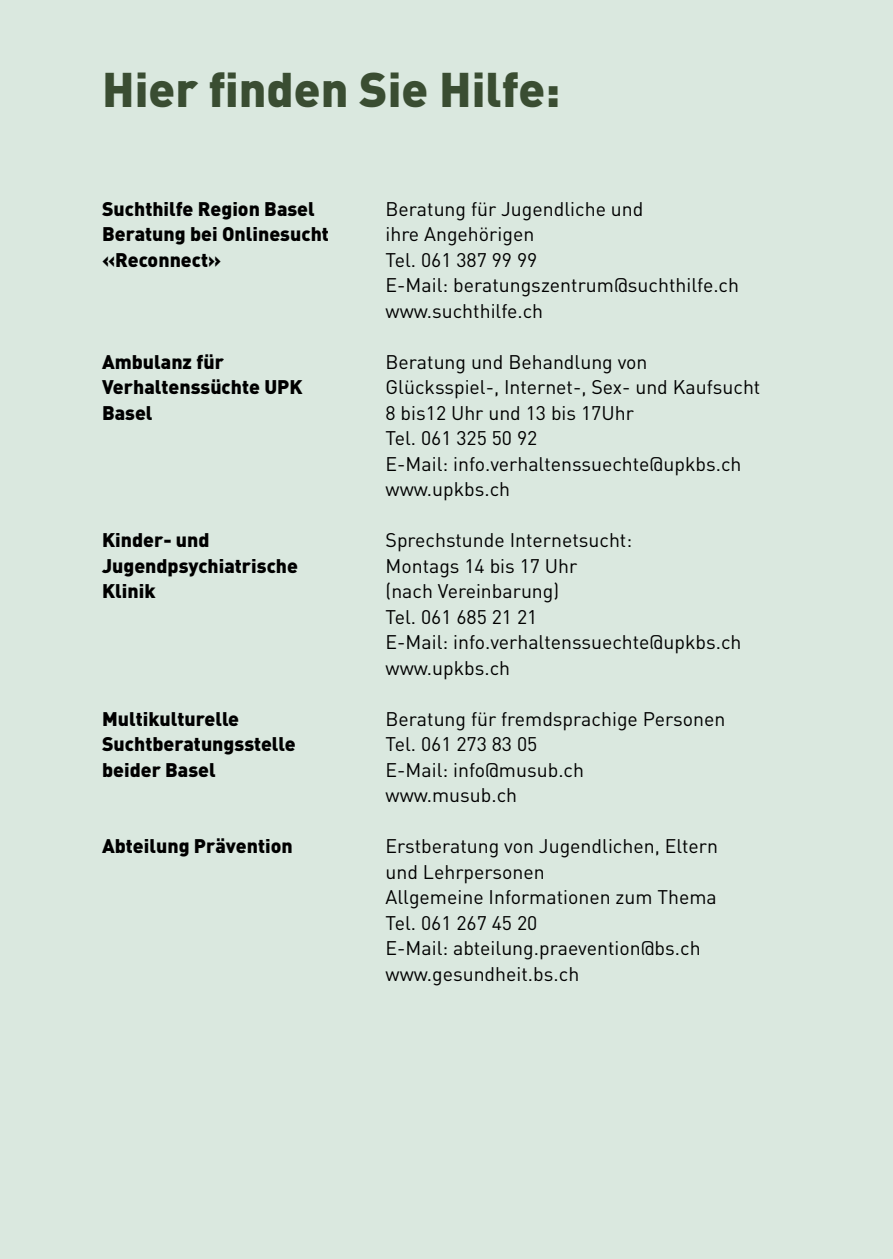
<style>
.page{position:relative;width:893px;height:1259px;background:#dae8df}
.page>*{position:absolute;margin:0;border:0;box-sizing:border-box;transform-origin:0 0}
.t1{font:900 48px "FFDIN";color:#3a4d32}
.t2{font:19.5px/25.5px "FFDIN";color:#000}
.t3{font:900 19.5px/25.5px "FFDIN";color:#000}
</style>
<div class="page">
<h1 class="t1" style="left:102px;top:58px;width:460px">Hier finden Sie Hilfe:</h1>
<p class="t3" style="left:102px;top:195px;width:228px">Suchthilfe Region Basel<br>Beratung bei Onlinesucht «Reconnect»</p>
<p class="t3" style="left:102px;top:348px;width:202px">Ambulanz für<br>Verhaltenssüchte UPK<br>Basel</p>
<p class="t3" style="left:102px;top:527px;width:197px">Kinder- und<br>Jugendpsychiatrische<br>Klinik</p>
<p class="t3" style="left:102px;top:705px;width:195px">Multikulturelle<br>Suchtberatungsstelle beider Basel</p>
<p class="t3" style="left:102px;top:833px;width:192px">Abteilung Prävention</p>
<p class="t2" style="left:386px;top:196px;width:259px">Beratung für Jugendliche und ihre Angehörigen</p>
<p class="t2" style="left:386px;top:247px;width:153px">Tel. 061 387 99 99</p>
<p class="t2" style="left:386px;top:272px;width:355px">E-Mail: beratungszentrum@suchthilfe.ch</p>
<p class="t2" style="left:386px;top:298px;width:159px">www.suchthilfe.ch</p>
<p class="t2" style="left:386px;top:349px;width:376px">Beratung und Behandlung von<br>Glücksspiel-, Internet-, Sex- und Kaufsucht</p>
<p class="t2" style="left:386px;top:400px;width:250px">8 bis12 Uhr und 13 bis 17Uhr</p>
<p class="t2" style="left:386px;top:425px;width:153px">Tel. 061 325 50 92</p>
<p class="t2" style="left:386px;top:451px;width:357px">E-Mail: info.verhaltenssuechte@upkbs.ch</p>
<p class="t2" style="left:386px;top:476px;width:126px">www.upkbs.ch</p>
<p class="t2" style="left:386px;top:527px;width:248px">Sprechstunde Internetsucht:</p>
<p class="t2" style="left:386px;top:553px;width:193px">Montags 14 bis 17 Uhr (nach Vereinbarung)</p>
<p class="t2" style="left:386px;top:604px;width:153px">Tel. 061 685 21 21</p>
<p class="t2" style="left:386px;top:629px;width:357px">E-Mail: info.verhaltenssuechte@upkbs.ch</p>
<p class="t2" style="left:386px;top:655px;width:126px">www.upkbs.ch</p>
<p class="t2" style="left:386px;top:706px;width:341px">Beratung für fremdsprachige Personen</p>
<p class="t2" style="left:386px;top:731px;width:153px">Tel. 061 273 83 05</p>
<p class="t2" style="left:386px;top:757px;width:200px">E-Mail: info@musub.ch</p>
<p class="t2" style="left:386px;top:782px;width:133px">www.musub.ch</p>
<p class="t2" style="left:386px;top:833px;width:334px">Erstberatung von Jugendlichen, Eltern und Lehrpersonen</p>
<p class="t2" style="left:386px;top:884px;width:333px">Allgemeine Informationen zum Thema</p>
<p class="t2" style="left:386px;top:910px;width:153px">Tel. 061 267 45 20</p>
<p class="t2" style="left:386px;top:935px;width:317px">E-Mail: abteilung.praevention@bs.ch</p>
<p class="t2" style="left:386px;top:961px;width:195px">www.gesundheit.bs.ch</p>
</div>
